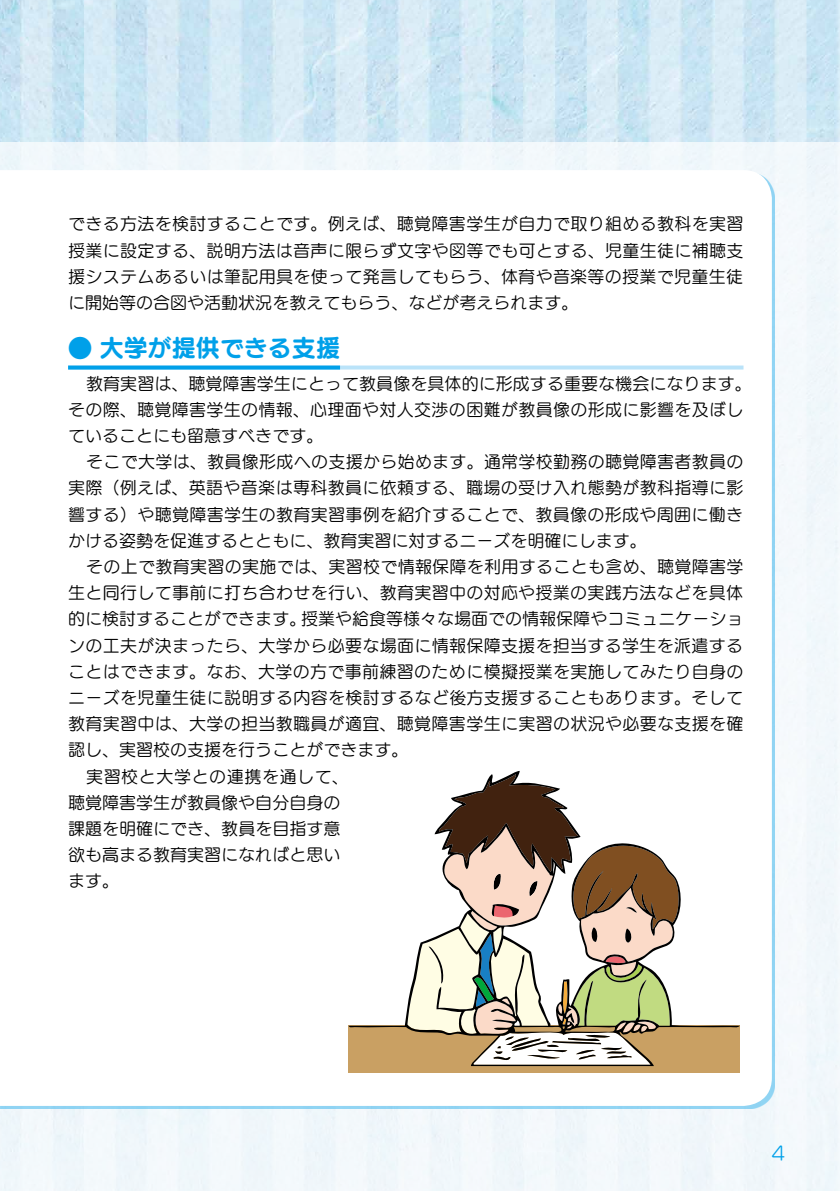
<style>
.page{position:relative;width:840px;height:1191px;background:#fff}
.page>*{position:absolute;margin:0;border:0;box-sizing:border-box;transform-origin:0 0}
.t1{font:24px "UD Marugo Small Pr 6 N B";color:#00a0e9}
.t2{font:18.4px "UD Marugo Small Pr 6 N M";color:#00a0e9}
.t3{font:17px/26.2px "UD Marugo Small Pr 6 N M";letter-spacing:.02em;color:#000;text-align:justify}
.t4{font:17px "UD Marugo Small Pr 6 N M";color:#000}
</style>
<div class="page">
<img style="left:0;top:0;width:839px;height:142px">
<div style="left:0;top:142px;width:839px;height:1049px;background:#f2f8fb"></div>
<div style="left:0;top:170px;width:771px;height:936px;background:#fff"></div>
<div style="left:348px;top:1025px;width:391px;height:48px;background:#c9a063"></div>
<svg style="left:348px;top:771px;width:391px;height:295px;fill:#fff"></svg>
<svg style="left:407px;top:774px;width:272px;height:290px"></svg>
<svg style="left:340px;top:365px;width:403px;height:4px;background:#c2e6f9"></svg>
<svg style="left:68px;top:365px;width:272px;height:4px"></svg>
<p class="t3" style="left:68px;top:211px;width:676px">できる方法を検討することです。例えば、聴覚障害学生が自力で取り組める教科を実習授業に設定する、説明方法は音声に限らず文字や図等でも可とする、児童生徒に補聴支援システムあるいは筆記用具を使って発言してもらう、体育や音楽等の授業で児童生徒に開始等の合図や活動状況を教えてもらう、などが考えられます。</p>
<h1 class="t1" style="left:68px;top:335px;width:273px">● 大学が提供できる支援</h1>
<p class="t3" style="left:68px;top:370px;width:684px;text-align:left;text-indent:18px">教育実習は、聴覚障害学生にとって教員像を具体的に形成する重要な機会になります。その際、聴覚障害学生の情報、心理面や対人交渉の困難が教員像の形成に影響を及ぼしていることにも留意すべきです。</p>
<p class="t3" style="left:68px;top:449px;width:676px;text-indent:18px">そこで大学は、教員像形成への支援から始めます。通常学校勤務の聴覚障害者教員の実際（例えば、英語や音楽は専科教員に依頼する、職場の受け入れ態勢が教科指導に影響する）や聴覚障害学生の教育実習事例を紹介することで、教員像の形成や周囲に働きかける姿勢を促進するとともに、教育実習に対するニーズを明確にします。</p>
<p class="t3" style="left:86px;top:554px;width:658px">その上で教育実習の実施では、実習校で情報保障を利用することも含め、聴覚障害学</p>
<p class="t3" style="left:68px;top:580px;width:676px">生と同行して事前に打ち合わせを行い、教育実習中の対応や授業の実践方法などを具体</p>
<p class="t4" style="left:68px;top:609px;width:676px">的に検討することができます。授業や給食等様々な場面での情報保障やコミュニケーショ</p>
<p class="t3" style="left:68px;top:632px;width:676px">ンの工夫が決まったら、大学から必要な場面に情報保障支援を担当する学生を派遣する</p>
<p class="t3" style="left:68px;top:659px;width:676px">ことはできます。なお、大学の方で事前練習のために模擬授業を実施してみたり自身の</p>
<p class="t3" style="left:68px;top:685px;width:676px">ニーズを児童生徒に説明する内容を検討するなど後方支援することもあります。そして</p>
<p class="t3" style="left:68px;top:711px;width:676px">教育実習中は、大学の担当教職員が適宜、聴覚障害学生に実習の状況や必要な支援を確</p>
<p class="t4" style="left:68px;top:740px;width:341px">認し、実習校の支援を行うことができます。</p>
<p class="t3" style="left:86px;top:763px;width:264px">実習校と大学との連携を通して、</p>
<p class="t4" style="left:68px;top:793px;width:273px">聴覚障害学生が教員像や自分自身の</p>
<p class="t4" style="left:68px;top:819px;width:274px">課題を明確にでき、教員を目指す意</p>
<p class="t4" style="left:68px;top:845px;width:273px">欲も高まる教育実習になればと思い</p>
<p class="t3" style="left:68px;top:868px;width:52px">ます。</p>
<p class="t2" style="left:771px;top:1143px;width:15px">4</p>
</div>
